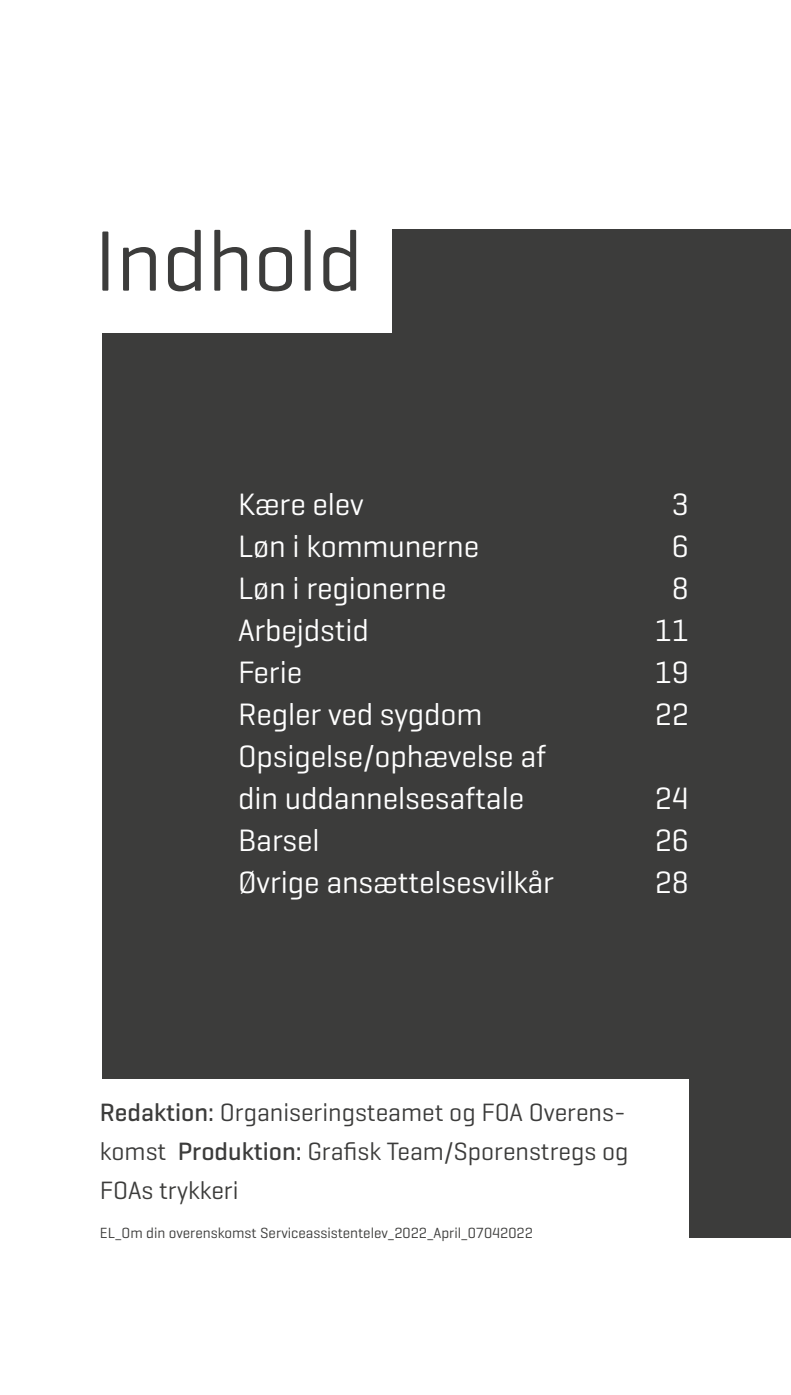
<style>
.page{position:relative;width:791px;height:1395px;background:#fff}
.page>*{position:absolute;margin:0;border:0;box-sizing:border-box;transform-origin:0 0}
.t1{font:87px "Geogrotesque";color:#3c3c3b}
.t2{font:31.5px/42px "Geogrotesque";letter-spacing:-.005em;color:#fff}
.t3{font:25.5px/39px "Geogrotesque";color:#3c3c3b;text-align:justify}
.t4{font:15px "Geogrotesque";color:#3c3c3b}
.s1{font-weight:500}
</style>
<div class="page">
<div style="left:102px;top:230px;width:689px;height:1008px;background:#3c3c3b"></div>
<div style="left:94px;top:225px;width:298px;height:108px;background:#fff"></div>
<div style="left:100px;top:1079px;width:589px;height:316px;background:#fff"></div>
<h1 class="t1" style="left:94px;top:207px;width:270px">Indhold</h1>
<p class="t2" style="left:238px;top:482px;width:127px">Kære elev</p>
<p class="t2" style="left:672px;top:482px;width:19px">3</p>
<p class="t2" style="left:238px;top:524px;width:243px">Løn i kommunerne</p>
<p class="t2" style="left:672px;top:524px;width:19px">6</p>
<p class="t2" style="left:238px;top:566px;width:210px">Løn i regionerne</p>
<p class="t2" style="left:672px;top:566px;width:19px">8</p>
<p class="t2" style="left:238px;top:608px;width:132px">Arbejdstid</p>
<p class="t2" style="left:655px;top:608px;width:35px">11</p>
<p class="t2" style="left:238px;top:650px;width:66px">Ferie</p>
<p class="t2" style="left:655px;top:650px;width:35px">19</p>
<p class="t2" style="left:238px;top:692px;width:246px">Regler ved sygdom</p>
<p class="t2" style="left:655px;top:692px;width:35px">22</p>
<p class="t2" style="left:238px;top:734px;width:310px">Opsigelse/ophævelse af din uddannelsesaftale</p>
<p class="t2" style="left:655px;top:776px;width:35px">24</p>
<p class="t2" style="left:238px;top:818px;width:83px">Barsel</p>
<p class="t2" style="left:655px;top:818px;width:35px">26</p>
<p class="t2" style="left:238px;top:860px;width:317px">Øvrige ansættelsesvilkår</p>
<p class="t2" style="left:655px;top:860px;width:35px">28</p>
<p class="t3" style="left:100px;top:1091px;width:530px"><span class="s1">Redaktion:</span> Organiseringsteamet og FOA Overens&shy;komst <span class="s1">Produktion:</span> Grafisk Team/Sporenstregs og FOAs trykkeri</p>
<p class="t4" style="left:100px;top:1223px;width:434px">EL_Om din overenskomst Serviceassistentelev_2022_April_07042022</p>
</div>
